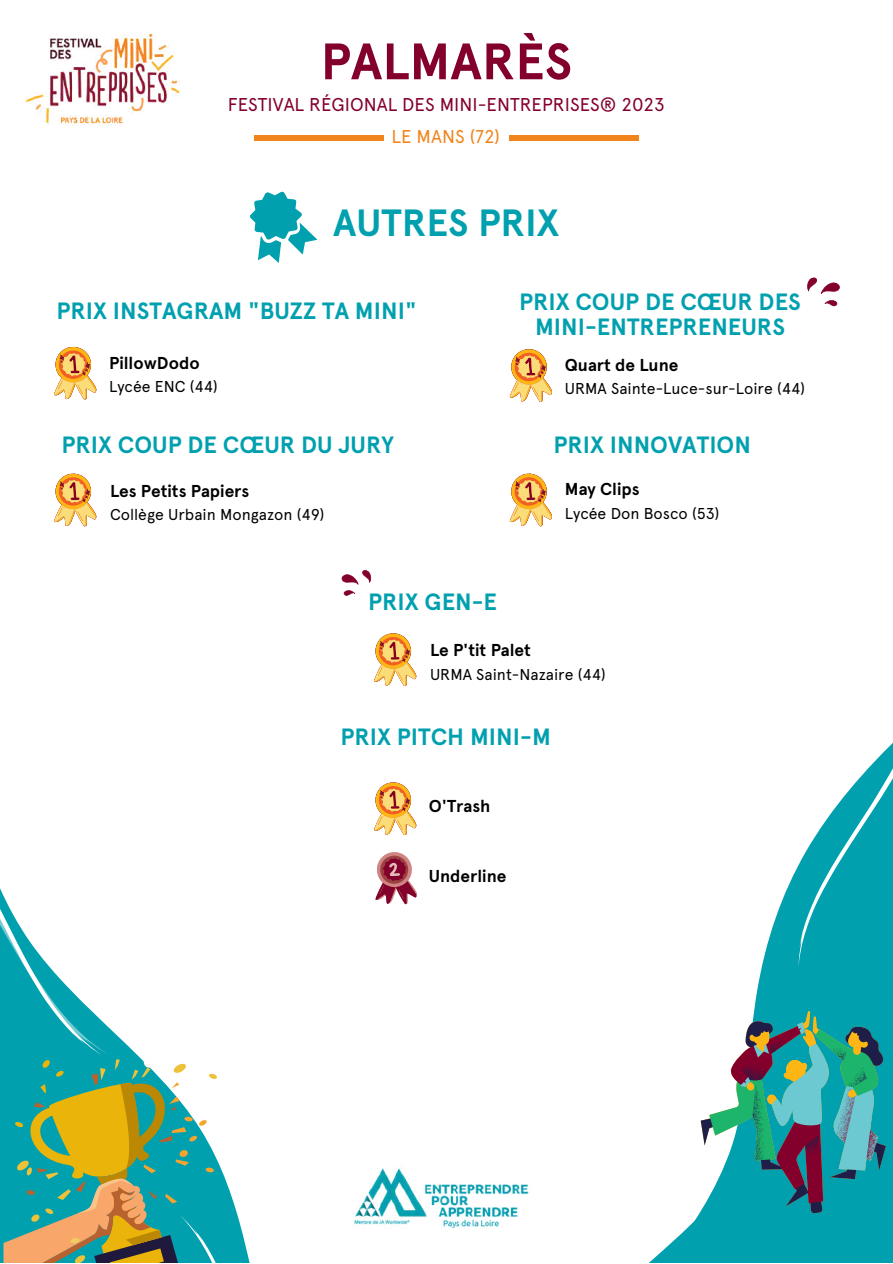
<style>
.page{position:relative;width:893px;height:1264px;background:#fff}
.page>*{position:absolute;margin:0;border:0;box-sizing:border-box;transform-origin:0 0}
.t1{font:700 51.15px "Apercu";color:#83002c}
.t2{font:700 37.95px "Apercu";color:#00a0af}
.t3{font:700 23.55px/24.8px "Apercu";color:#00a0af;text-align:center}
.t4{font:18.45px "Apercu Pro";color:#83002c}
.t5{font:18.45px "Apercu Pro";color:#f1851c}
.t6{font:700 17.25px "Apercu";color:#000}
.t7{font:15.75px "Apercu Pro";color:#000}
</style>
<div class="page">
<div style="left:756px;top:970px;width:136px;height:24px;background:#00a0af"></div>
<div style="left:754px;top:994px;width:138px;height:179px;background:#00a0af"></div>
<div style="left:690px;top:1173px;width:202px;height:89px;background:#00a0af"></div>
<svg style="left:761px;top:743px;width:131px;height:227px;fill:#00a0af"></svg>
<div style="left:509px;top:135px;width:129px;height:6px;background:#f1851c"></div>
<div style="left:254px;top:135px;width:129px;height:6px;background:#f1851c"></div>
<img style="left:25px;top:33px;width:155px;height:93px">
<svg style="left:807px;top:277px;width:33px;height:30px"></svg>
<svg style="left:341px;top:570px;width:30px;height:26px"></svg>
<svg style="left:700px;top:1010px;width:185px;height:203px"></svg>
<svg style="left:374px;top:633px;width:42px;height:53px"></svg>
<svg style="left:54px;top:473px;width:42px;height:53px"></svg>
<svg style="left:0;top:782px;width:690px;height:480px"></svg>
<svg style="left:54px;top:347px;width:42px;height:52px"></svg>
<svg style="left:509px;top:349px;width:43px;height:53px"></svg>
<svg style="left:509px;top:473px;width:43px;height:53px"></svg>
<svg style="left:250px;top:191px;width:67px;height:72px"></svg>
<h1 class="t1" style="left:320px;top:30px;width:253px">PALMARÈS</h1>
<p class="t4" style="left:228px;top:93px;width:438px">FESTIVAL RÉGIONAL DES MINI-ENTREPRISES® 2023</p>
<p class="t5" style="left:391px;top:125px;width:110px">LE MANS (72)</p>
<h2 class="t2" style="left:333px;top:199px;width:228px">AUTRES PRIX</h2>
<p class="t3" style="left:56px;top:298px;width:361px">PRIX INSTAGRAM "BUZZ TA MINI"</p>
<p class="t3" style="left:519px;top:290px;width:283px">PRIX COUP DE CŒUR DES<br>MINI-ENTREPRENEURS</p>
<p class="t6" style="left:109px;top:352px;width:92px">PillowDodo</p>
<p class="t7" style="left:109px;top:377px;width:110px">Lycée ENC (44)</p>
<p class="t6" style="left:565px;top:354px;width:115px">Quart de Lune</p>
<p class="t7" style="left:565px;top:379px;width:242px">URMA Sainte-Luce-sur-Loire (44)</p>
<p class="t3" style="left:62px;top:433px;width:334px">PRIX COUP DE CŒUR DU JURY</p>
<p class="t3" style="left:553px;top:433px;width:199px">PRIX INNOVATION</p>
<p class="t6" style="left:110px;top:480px;width:141px">Les Petits Papiers</p>
<p class="t7" style="left:110px;top:505px;width:216px">Collège Urbain Mongazon (49)</p>
<p class="t6" style="left:565px;top:479px;width:76px">May Clips</p>
<p class="t7" style="left:565px;top:503px;width:156px">Lycée Don Bosco (53)</p>
<p class="t3" style="left:368px;top:589px;width:131px">PRIX GEN-E</p>
<p class="t6" style="left:430px;top:640px;width:102px">Le P'tit Palet</p>
<p class="t7" style="left:430px;top:664px;width:177px">URMA Saint-Nazaire (44)</p>
<p class="t3" style="left:340px;top:724px;width:212px">PRIX PITCH MINI-M</p>
<p class="t6" style="left:429px;top:795px;width:63px">O'Trash</p>
<p class="t6" style="left:429px;top:865px;width:79px">Underline</p>
</div>
